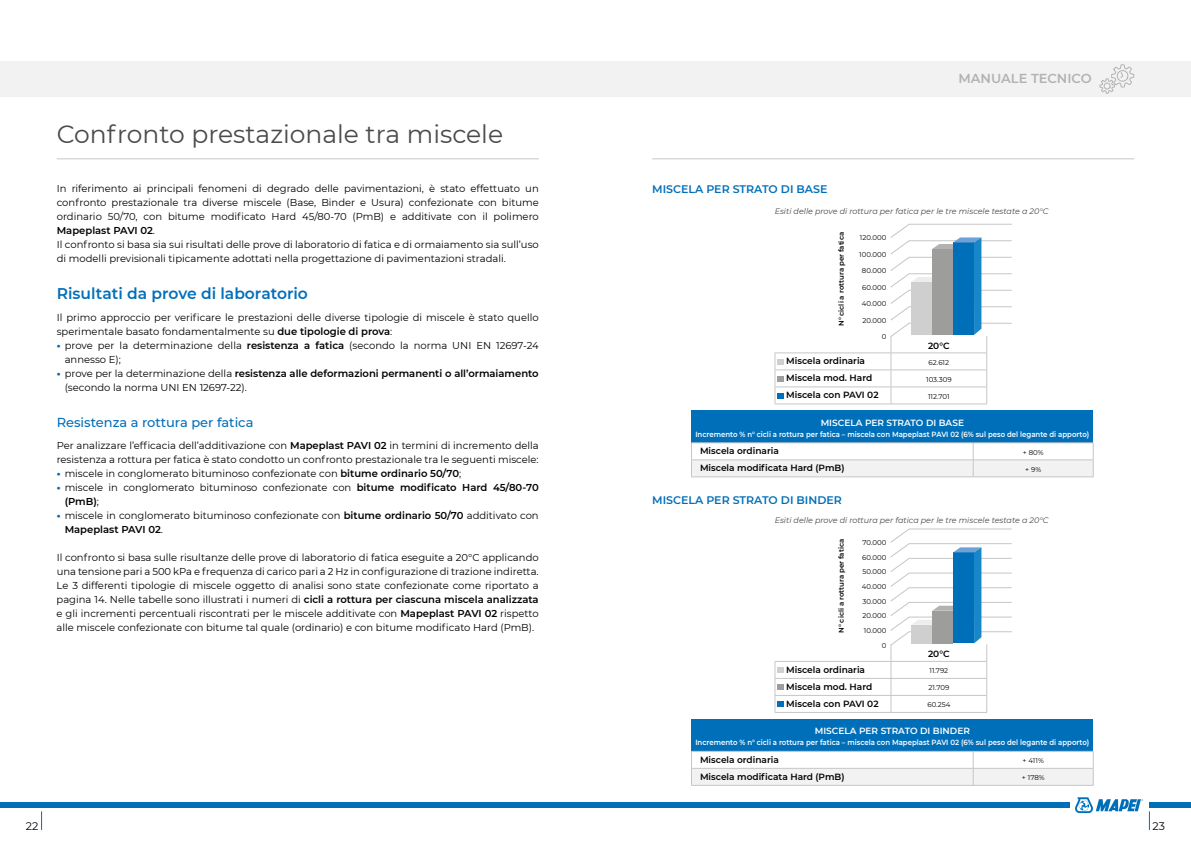
<style>
.page{position:relative;width:1191px;height:842px;background:#fff}
.page>*{position:absolute;margin:0;border:0;box-sizing:border-box;transform-origin:0 0}
.t1{font:25px "Montserrat";color:#4a4a49}
.t2{font:600 15.5px "Montserrat";color:#006fb9}
.t3{font:500 13px "Montserrat";color:#006fb9}
.t4{font:600 13px "Montserrat";color:#b3b2b2}
.t5{font:600 11px "Montserrat";color:#006fb9}
.t6{font:11px "Montserrat";color:#000}
.t7{font:10px/14px "Montserrat";color:#000}
.t8{font:600 9px "Montserrat";color:#000}
.t9{font:600 9px "Montserrat";color:#fff}
.t10{font:italic 8px "Montserrat";color:#4a4a49}
.t11{font:600 7.5px "Montserrat";color:#fff;scale:.93 1}
.t12{font:7px/14.7px "Montserrat";color:#000;text-align:right}
.t13{font:600 7px "Montserrat";color:#000}
.s1{font-weight:600}
.s2{font-weight:800;color:#006fb9}
</style>
<div class="page">
<svg style="left:1149px;top:811px;width:1px;height:19px"></svg>
<div style="left:0;top:802px;width:1069px;height:6px;background:#006fb9"></div>
<div style="left:1149px;top:802px;width:42px;height:6px;background:#006fb9"></div>
<svg style="left:41px;top:811px;width:1px;height:19px"></svg>
<div style="left:0;top:61px;width:1191px;height:35px;background:#f2f2f2"></div>
<svg style="left:1099px;top:64px;width:35px;height:33px"></svg>
<svg style="left:1075px;top:797px;width:68px;height:16px"></svg>
<hr style="left:57px;top:159px;width:482px;height:1px;background:#c6c6c6">
<hr style="left:652px;top:159px;width:482px;height:1px;background:#c6c6c6">
<div style="left:691px;top:411px;width:402px;height:32px;background:#006fb9"></div>
<svg style="left:691px;top:443px;width:403px;height:34px"></svg>
<hr style="left:691px;top:477px;width:282px;height:1px;background:#c6c6c6">
<hr style="left:973px;top:477px;width:120px;height:1px;background:#c6c6c6">
<div style="left:691px;top:719px;width:402px;height:32px;background:#006fb9"></div>
<svg style="left:691px;top:751px;width:403px;height:34px"></svg>
<hr style="left:691px;top:785px;width:282px;height:1px;background:#c6c6c6">
<hr style="left:973px;top:785px;width:120px;height:1px;background:#c6c6c6">
<hr style="left:774px;top:695px;width:117px;height:1px;background:#c6c6c6">
<hr style="left:774px;top:712px;width:117px;height:1px;background:#c6c6c6">
<hr style="left:891px;top:712px;width:96px;height:1px;background:#c6c6c6">
<hr style="left:774px;top:661px;width:117px;height:1px;background:#c6c6c6">
<hr style="left:774px;top:678px;width:117px;height:1px;background:#c6c6c6">
<svg style="left:774px;top:662px;width:9px;height:50px"></svg>
<hr style="left:774px;top:387px;width:117px;height:1px;background:#c6c6c6">
<hr style="left:774px;top:404px;width:117px;height:1px;background:#c6c6c6">
<hr style="left:891px;top:404px;width:96px;height:1px;background:#c6c6c6">
<hr style="left:774px;top:353px;width:117px;height:1px;background:#c6c6c6">
<hr style="left:774px;top:370px;width:117px;height:1px;background:#c6c6c6">
<svg style="left:774px;top:353px;width:9px;height:51px"></svg>
<svg style="left:890px;top:224px;width:122px;height:180px"></svg>
<svg style="left:890px;top:528px;width:122px;height:184px"></svg>
<h1 class="t1" style="left:57px;top:117px;width:448px">Confronto prestazionale tra miscele</h1>
<p class="t7" style="left:57px;top:181px;width:484px">In riferimento ai principali fenomeni di degrado delle pavimentazioni, è stato effettuato un confronto prestazionale tra diverse miscele (Base, Binder e Usura) confezionate con bitume ordinario 50/70, con bitume modificato Hard 45/80-70 (PmB) e additivate con il polimero <span class="s1">Mapeplast PAVI 02</span>.<br>Il confronto si basa sia sui risultati delle prove di laboratorio di fatica e di ormaiamento sia sull’uso di modelli previsionali tipicamente adottati nella progettazione di pavimentazioni stradali.</p>
<h2 class="t2" style="left:57px;top:282px;width:253px">Risultati da prove di laboratorio</h2>
<p class="t7" style="left:57px;top:310px;width:483px">Il primo approccio per verificare le prestazioni delle diverse tipologie di miscele è stato quello sperimentale basato fondamentalmente su <span class="s1">due tipologie di prova</span>:</p>
<p class="t7" style="left:65px;top:338px;width:475px;text-indent:-8px"><span class="s2">•</span> prove per la determinazione della <span class="s1">resistenza a fatica</span> (secondo la norma UNI EN 12697-24 annesso E);</p>
<p class="t7" style="left:65px;top:366px;width:475px;text-indent:-8px"><span class="s2">•</span> prove per la determinazione della <span class="s1">resistenza alle deformazioni permanenti o all’ormaiamento </span>(secondo la norma UNI EN 12697-22).</p>
<h3 class="t3" style="left:57px;top:414px;width:198px">Resistenza a rottura per fatica</h3>
<p class="t7" style="left:57px;top:438px;width:483px">Per analizzare l’efficacia dell’additivazione con <span class="s1">Mapeplast PAVI 02</span> in termini di incremento della resistenza a rottura per fatica è stato condotto un confronto prestazionale tra le seguenti miscele:</p>
<p class="t7" style="left:57px;top:466px;width:406px"><span class="s2">•</span> miscele in conglomerato bituminoso confezionate con <span class="s1">bitume ordinario 50/70</span>;</p>
<p class="t7" style="left:65px;top:480px;width:475px;text-indent:-8px"><span class="s2">•</span> miscele in conglomerato bituminoso confezionate con <span class="s1">bitume modificato Hard 45/80-70 (PmB)</span>;</p>
<p class="t7" style="left:65px;top:508px;width:475px;text-indent:-8px"><span class="s2">•</span> miscele in conglomerato bituminoso confezionate con <span class="s1">bitume ordinario 50/70</span> additivato con<br><span class="s1">Mapeplast PAVI 02</span>.</p>
<p class="t7" style="left:57px;top:550px;width:483px;text-align:justify">Il confronto si basa sulle risultanze delle prove di laboratorio di fatica eseguite a 20°C applicando una tensione pari a 500 kPa e frequenza di carico pari a 2 Hz in configurazione di trazione indiretta.<br>Le 3 differenti tipologie di miscele oggetto di analisi sono state confezionate come riportato a pagina 14. Nelle tabelle sono illustrati i numeri di <span class="s1">cicli a rottura per ciascuna miscela analizzata </span>e gli incrementi percentuali riscontrati per le miscele additivate con <span class="s1">Mapeplast PAVI 02</span> rispetto alle miscele confezionate con bitume tal quale (ordinario) e con bitume modificato Hard (PmB).</p>
<p class="t5" style="left:652px;top:181px;width:177px">MISCELA PER STRATO DI BASE</p>
<h3 class="t4" style="left:958px;top:69px;width:135px">MANUALE TECNICO</h3>
<p class="t10" style="left:774px;top:206px;width:275px">Esiti delle prove di rottura per fatica per le tre miscele testate a 20°C</p>
<p class="t13" style="left:836px;top:326px;width:95px;rotate:-90deg">N° cicli a rottura per fatica</p>
<p class="t12" style="left:860px;top:230px;width:28px">120.000</p>
<p class="t12" style="left:862px;top:263px;width:26px">80.000</p>
<p class="t12" style="left:862px;top:280px;width:26px">60.000</p>
<p class="t12" style="left:861px;top:296px;width:26px">40.000</p>
<p class="t12" style="left:862px;top:313px;width:25px">20.000</p>
<p class="t12" style="left:881px;top:329px;width:6px">0</p>
<p class="t12" style="left:859px;top:247px;width:29px">100.000</p>
<p class="t8" style="left:928px;top:339px;width:23px">20°C</p>
<p class="t8" style="left:786px;top:355px;width:80px">Miscela ordinaria</p>
<p class="t12" style="left:928px;top:355px;width:22px">62.612</p>
<p class="t8" style="left:786px;top:372px;width:87px">Miscela mod. Hard</p>
<p class="t12" style="left:926px;top:372px;width:27px">103.309</p>
<p class="t8" style="left:786px;top:389px;width:94px">Miscela con PAVI 02</p>
<p class="t12" style="left:928px;top:389px;width:23px">112.701</p>
<p class="t9" style="left:820px;top:416px;width:145px">MISCELA PER STRATO DI BASE</p>
<p class="t11" style="left:695px;top:429px;width:425px">Incremento % n° cicli a rottura per fatica – miscela con Mapeplast PAVI 02 (6% sul peso del legante di apporto)</p>
<p class="t8" style="left:700px;top:445px;width:80px">Miscela ordinaria</p>
<p class="t12" style="left:1022px;top:445px;width:22px">+ 80%</p>
<p class="t8" style="left:700px;top:462px;width:146px">Miscela modificata Hard (PmB)</p>
<p class="t12" style="left:1025px;top:462px;width:17px">+ 9%</p>
<p class="t5" style="left:652px;top:492px;width:191px">MISCELA PER STRATO DI BINDER</p>
<p class="t10" style="left:774px;top:514px;width:275px">Esiti delle prove di rottura per fatica per le tre miscele testate a 20°C</p>
<p class="t13" style="left:836px;top:633px;width:95px;rotate:-90deg">N° cicli a rottura per fatica</p>
<p class="t12" style="left:862px;top:535px;width:25px">70.000</p>
<p class="t12" style="left:862px;top:549px;width:26px">60.000</p>
<p class="t12" style="left:862px;top:564px;width:25px">50.000</p>
<p class="t12" style="left:861px;top:579px;width:26px">40.000<br>30.000<br>20.000<br>10.000<br>0</p>
<p class="t8" style="left:928px;top:648px;width:23px">20°C</p>
<p class="t8" style="left:786px;top:663px;width:80px">Miscela ordinaria</p>
<p class="t12" style="left:929px;top:663px;width:20px">11.792</p>
<p class="t8" style="left:786px;top:680px;width:87px">Miscela mod. Hard</p>
<p class="t12" style="left:928px;top:680px;width:22px">21.709</p>
<p class="t8" style="left:786px;top:697px;width:94px">Miscela con PAVI 02</p>
<p class="t12" style="left:927px;top:697px;width:24px">60.254</p>
<p class="t9" style="left:814px;top:725px;width:157px">MISCELA PER STRATO DI BINDER</p>
<p class="t11" style="left:695px;top:737px;width:425px">Incremento % n° cicli a rottura per fatica – miscela con Mapeplast PAVI 02 (6% sul peso del legante di apporto)</p>
<p class="t8" style="left:700px;top:753px;width:80px">Miscela ordinaria</p>
<p class="t12" style="left:1022px;top:753px;width:23px">+ 411%</p>
<p class="t8" style="left:700px;top:770px;width:146px">Miscela modificata Hard (PmB)</p>
<p class="t12" style="left:1022px;top:770px;width:24px">+ 178%</p>
<p class="t6" style="left:26px;top:818px;width:14px">22</p>
<p class="t6" style="left:1152px;top:818px;width:14px">23</p>
</div>
